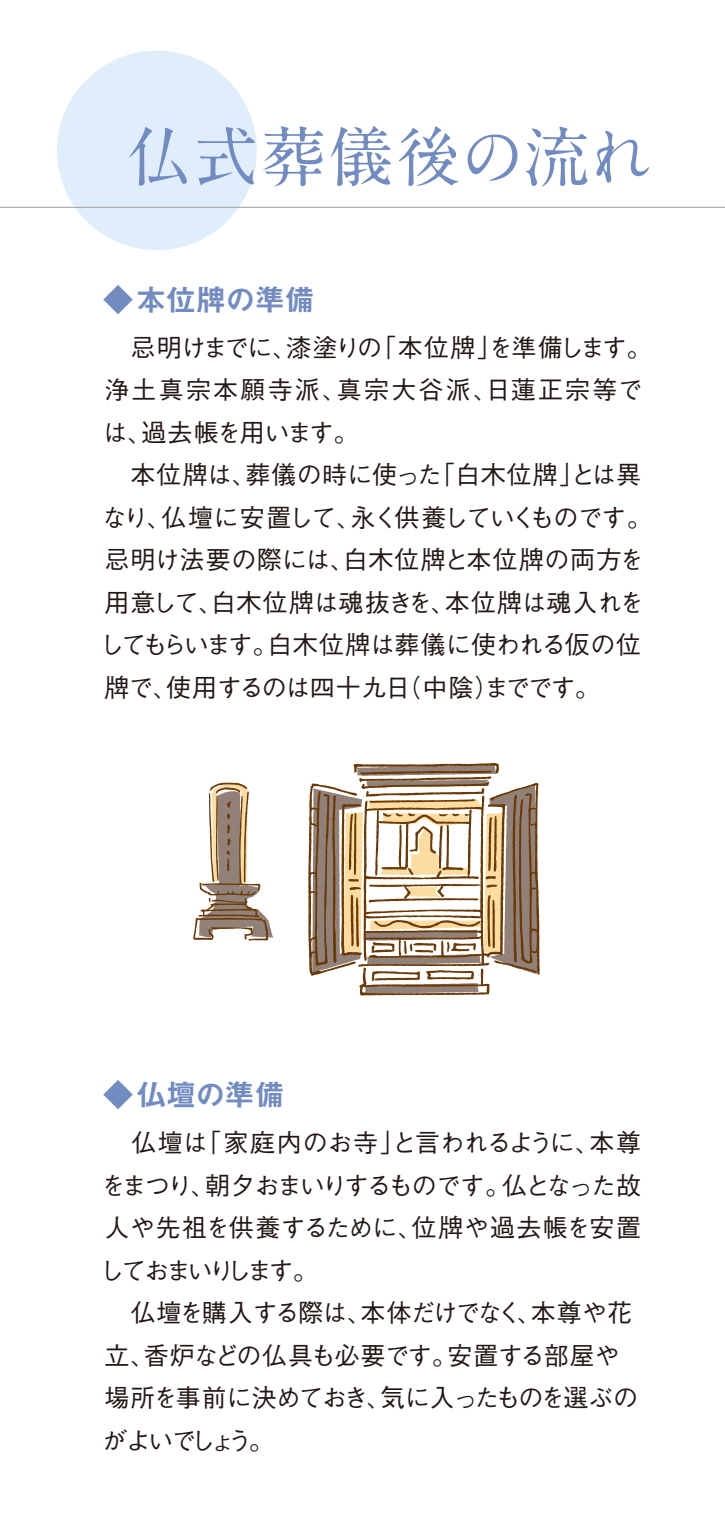
<style>
.page{position:relative;width:725px;height:1515px;background:#fff}
.page>*{position:absolute;margin:0;border:0;box-sizing:border-box;transform-origin:0 0}
.t1{font:700 65px "A1 Mincho Std";letter-spacing:.04em;color:#728cc1}
.t2{font:30px "Midashi Go Pro MB31";color:#728cc1}
.t3{font:500 25px/42.5px "Gothic BBB Pro";letter-spacing:-.005em;color:#221815}
.t4{font:500 25px/42.5px "Gothic BBB Pro";letter-spacing:-.065em;color:#221815}
.s1{font-family:"Midashi Min Pro MA31"}
</style>
<div class="page">
<div style="left:57px;top:51px;width:200px;height:199px;background:#dfeefa;border-radius:50%"></div>
<hr style="left:0;top:207px;width:724px;height:1px;background:#9fa0a0">
<svg style="left:193px;top:782px;width:80px;height:158px"></svg>
<svg style="left:308px;top:762px;width:231px;height:233px"></svg>
<p class="t1" style="left:126px;top:104px;width:528px">仏式葬儀後の流れ</p>
<p class="t2" style="left:103px;top:275px;width:213px"><span class="s1">◆</span>本位牌の準備</p>
<p class="t3" style="left:99px;top:323px;width:554px">　忌明けまでに、漆塗りの「本位牌」を準備します。浄土真宗本願寺派、真宗大谷派、日蓮正宗等では、過去帳を用います。<br>　本位牌は、葬儀の時に使った「白木位牌」とは異なり、仏壇に安置して、永く供養していくものです。忌明け法要の際には、白木位牌と本位牌の両方を用意して、白木位牌は魂抜きを、本位牌は魂入れをしてもらいます。白木位牌は葬儀に使われる仮の位牌で、使用するのは四十九日（中陰）までです。</p>
<p class="t2" style="left:103px;top:1070px;width:183px"><span class="s1">◆</span>仏壇の準備</p>
<p class="t4" style="left:99px;top:1118px;width:543px">　仏壇は「家庭内のお寺」と言われるように、本尊をまつり、朝夕おまいりするものです。仏となった故人や先祖を供養するために、位牌や過去帳を安置しておまいりします。<br>　仏壇を購入する際は、本体だけでなく、本尊や花立、香炉などの仏具も必要です。安置する部屋や場所を事前に決めておき、気に入ったものを選ぶのがよいでしょう。</p>
</div>
